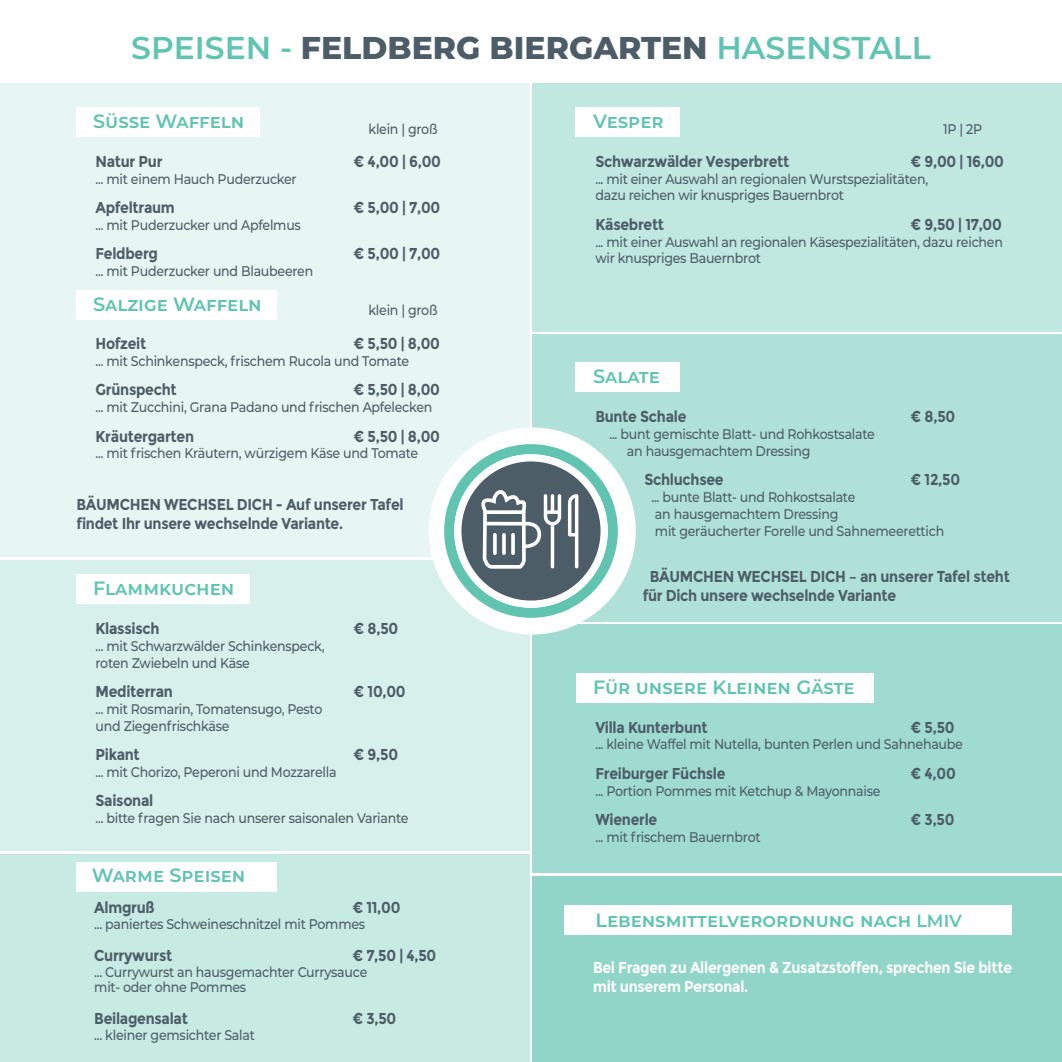
<style>
.page{position:relative;width:1062px;height:1062px;background:#fff}
.page>*{position:absolute;margin:0;border:0;box-sizing:border-box;transform-origin:0 0}
.t1{font:600 31.5px "Montserrat";color:#60c4b1}
.t2{font:600 19.25px "Montserrat";color:#60c4b1}
.t3{font:700 15.75px/18.9px "Montserrat";letter-spacing:-.02em;color:#4d5d68;scale:.9 1}
.t4{font:700 15.75px/18.9px "Montserrat";letter-spacing:-.02em;color:#fff;scale:.9 1}
.t5{font:500 14px/16.8px "Montserrat";letter-spacing:-.02em;color:#4d5d68;scale:.9 1}
.s1{font-weight:800;color:#4d5d68}
.s2{font-size:17.5px}
</style>
<div class="page">
<div style="left:0;top:83px;width:530px;height:474px;background:#e7f6f3"></div>
<div style="left:532px;top:83px;width:530px;height:248px;background:#c0e7e0"></div>
<div style="left:532px;top:334px;width:530px;height:287px;background:#afe1d8"></div>
<div style="left:532px;top:624px;width:530px;height:248px;background:#9fdbd0"></div>
<div style="left:0;top:560px;width:530px;height:291px;background:#d7f0eb"></div>
<div style="left:0;top:854px;width:530px;height:208px;background:#c7eae3"></div>
<div style="left:532px;top:876px;width:530px;height:186px;background:#90d5c8"></div>
<div style="left:429px;top:427px;width:207px;height:207px;background:#fff;border-radius:50%"></div>
<svg style="left:444px;top:444px;width:174px;height:429px"></svg>
<svg style="left:493px;top:535px;width:4px;height:18px"></svg>
<svg style="left:502px;top:535px;width:4px;height:18px"></svg>
<svg style="left:511px;top:535px;width:4px;height:18px"></svg>
<div style="left:76px;top:107px;width:183px;height:30px;background:#fff"></div>
<div style="left:76px;top:574px;width:173px;height:30px;background:#fff"></div>
<div style="left:575px;top:107px;width:105px;height:30px;background:#fff"></div>
<div style="left:575px;top:362px;width:105px;height:30px;background:#fff"></div>
<div style="left:575px;top:672px;width:298px;height:30px;background:#fff"></div>
<div style="left:76px;top:862px;width:201px;height:30px;background:#fff"></div>
<div style="left:76px;top:290px;width:201px;height:30px;background:#fff"></div>
<div style="left:564px;top:905px;width:447px;height:30px;background:#fff"></div>
<h1 class="t1" style="left:131px;top:25px;width:801px">SPEISEN - <span class="s1">FELDBERG BIERGARTEN</span> HASENSTALL</h1>
<h2 class="t2" style="left:93px;top:107px;width:153px">Süsse Waffeln</h2>
<h2 class="t2" style="left:593px;top:107px;width:72px">Vesper</h2>
<p class="t5" style="left:368px;top:120px;width:78px">klein | groß</p>
<p class="t5" style="left:943px;top:120px;width:45px">1P | 2P</p>
<p class="t3" style="left:95px;top:152px;width:76px">Natur Pur</p>
<p class="t3" style="left:353px;top:152px;width:99px">€ 4,00 | 6,00</p>
<p class="t5" style="left:95px;top:170px;width:225px">... mit einem Hauch Puderzucker</p>
<p class="t3" style="left:95px;top:198px;width:90px">Apfeltraum</p>
<p class="t3" style="left:353px;top:198px;width:98px">€ 5,00 | 7,00</p>
<p class="t5" style="left:95px;top:216px;width:230px">... mit Puderzucker und Apfelmus</p>
<p class="t3" style="left:95px;top:244px;width:71px">Feldberg</p>
<p class="t3" style="left:353px;top:244px;width:98px">€ 5,00 | 7,00</p>
<p class="t5" style="left:95px;top:262px;width:243px">... mit Puderzucker und Blaubeeren</p>
<h2 class="t2" style="left:93px;top:291px;width:170px">Salzige Waffeln</h2>
<p class="t3" style="left:95px;top:334px;width:58px">Hofzeit</p>
<p class="t3" style="left:353px;top:334px;width:97px">€ 5,50 | 8,00</p>
<p class="t5" style="left:95px;top:352px;width:350px">... mit Schinkenspeck, frischem Rucola und Tomate</p>
<p class="t3" style="left:95px;top:380px;width:92px">Grünspecht</p>
<p class="t3" style="left:353px;top:380px;width:97px">€ 5,50 | 8,00</p>
<p class="t5" style="left:95px;top:398px;width:376px">... mit Zucchini, Grana Padano und frischen Apfelecken</p>
<p class="t3" style="left:95px;top:426px;width:111px">Kräutergarten</p>
<p class="t3" style="left:353px;top:426px;width:97px">€ 5,50 | 8,00</p>
<p class="t5" style="left:95px;top:444px;width:360px">... mit frischen Kräutern, würzigem Käse und Tomate</p>
<p class="t3" style="left:76px;top:495px;width:365px">BÄUMCHEN WECHSEL DICH - Auf unserer Tafel findet Ihr unsere wechselnde Variante.</p>
<p class="t5" style="left:368px;top:301px;width:78px">klein | groß</p>
<h2 class="t2" style="left:93px;top:574px;width:143px">Flammkuchen</h2>
<p class="t3" style="left:95px;top:619px;width:73px">Klassisch</p>
<p class="t3" style="left:353px;top:619px;width:51px">€ 8,50</p>
<p class="t5" style="left:95px;top:637px;width:256px">... mit Schwarzwälder Schinkenspeck, roten Zwiebeln und Käse</p>
<p class="t3" style="left:95px;top:682px;width:87px">Mediterran</p>
<p class="t3" style="left:353px;top:682px;width:59px">€ 10,00</p>
<p class="t5" style="left:95px;top:700px;width:253px">... mit Rosmarin, Tomatensugo, Pesto und Ziegenfrischkäse</p>
<p class="t3" style="left:95px;top:745px;width:51px">Pikant</p>
<p class="t3" style="left:353px;top:745px;width:51px">€ 9,50</p>
<p class="t5" style="left:95px;top:763px;width:269px">... mit Chorizo, Peperoni und Mozzarella</p>
<p class="t3" style="left:95px;top:791px;width:66px">Saisonal</p>
<p class="t5" style="left:95px;top:809px;width:349px">... bitte fragen Sie nach unserer saisonalen Variante</p>
<h2 class="t2" style="left:92px;top:861px;width:155px">Warme Speisen</h2>
<p class="t3" style="left:94px;top:898px;width:69px">Almgruß</p>
<p class="t3" style="left:352px;top:898px;width:55px">€ 11,00</p>
<p class="t5" style="left:94px;top:915px;width:302px">... paniertes Schweineschnitzel mit Pommes</p>
<p class="t3" style="left:94px;top:945px;width:88px">Currywurst</p>
<p class="t3" style="left:352px;top:945px;width:95px">€ 7,50 | 4,50</p>
<p class="t5" style="left:94px;top:963px;width:305px;line-height:15.8px">... Currywurst an hausgemachter Currysauce mit- oder ohne Pommes</p>
<p class="t3" style="left:94px;top:1008px;width:105px">Beilagensalat</p>
<p class="t3" style="left:352px;top:1008px;width:50px">€ 3,50</p>
<p class="t5" style="left:94px;top:1025px;width:180px">... kleiner gemsichter Salat</p>
<p class="t3" style="left:595px;top:152px;width:217px">Schwarzwälder Vesperbrett</p>
<p class="t3" style="left:910px;top:152px;width:105px">€ 9,00 | 16,00</p>
<p class="t5" style="left:595px;top:170px;width:371px">... mit einer Auswahl an regionalen Wurstspezialitäten, dazu reichen wir knuspriges Bauernbrot</p>
<p class="t3" style="left:595px;top:215px;width:78px">Käsebrett</p>
<p class="t3" style="left:910px;top:215px;width:103px">€ 9,50 | 17,00</p>
<p class="t5" style="left:595px;top:233px;width:454px">... mit einer Auswahl an regionalen Käsespezialitäten, dazu reichen wir knuspriges Bauernbrot</p>
<h2 class="t2" style="left:593px;top:363px;width:68px">Salate</h2>
<p class="t3" style="left:595px;top:407px;width:103px">Bunte Schale</p>
<p class="t3" style="left:910px;top:407px;width:51px">€ 8,50</p>
<p class="t5" style="left:627px;top:425px;width:277px;text-indent:-18px">... bunt gemischte Blatt- und Rohkostsalate an hausgemachtem Dressing</p>
<p class="t3" style="left:644px;top:470px;width:90px">Schluchsee</p>
<p class="t3" style="left:910px;top:470px;width:57px">€ 12,50</p>
<p class="t5" style="left:651px;top:488px;width:327px">... bunte Blatt- und Rohkostsalate<br>an hausgemachtem Dressing<br>mit geräucherter Forelle und Sahnemeerettich</p>
<p class="t3" style="left:642px;top:567px;width:409px;text-indent:7px">BÄUMCHEN WECHSEL DICH – an unserer Tafel steht für Dich unsere wechselnde Variante</p>
<h2 class="t2" style="left:593px;top:673px;width:263px">Für unsere Kleinen Gäste</h2>
<p class="t3" style="left:595px;top:717px;width:126px">Villa Kunterbunt</p>
<p class="t3" style="left:910px;top:717px;width:50px">€ 5,50</p>
<p class="t5" style="left:595px;top:735px;width:410px">... kleine Waffel mit Nutella, bunten Perlen und Sahnehaube</p>
<p class="t3" style="left:595px;top:764px;width:146px">Freiburger Füchsle</p>
<p class="t3" style="left:910px;top:764px;width:52px">€ 4,00</p>
<p class="t5" style="left:595px;top:781px;width:318px">... Portion Pommes mit Ketchup &amp; Mayonnaise</p>
<p class="t3" style="left:595px;top:810px;width:70px">Wienerle</p>
<p class="t3" style="left:910px;top:810px;width:50px">€ 3,50</p>
<p class="t5" style="left:595px;top:828px;width:185px">... mit frischem Bauernbrot</p>
<h2 class="t2" style="left:595px;top:907px;width:368px">Lebensmittelverordnung nach <span class="s2">LMIV</span></h2>
<p class="t4" style="left:593px;top:957px;width:467px">Bei Fragen zu Allergenen &amp; Zusatzstoffen, sprechen Sie bitte mit unserem Personal.</p>
</div>
